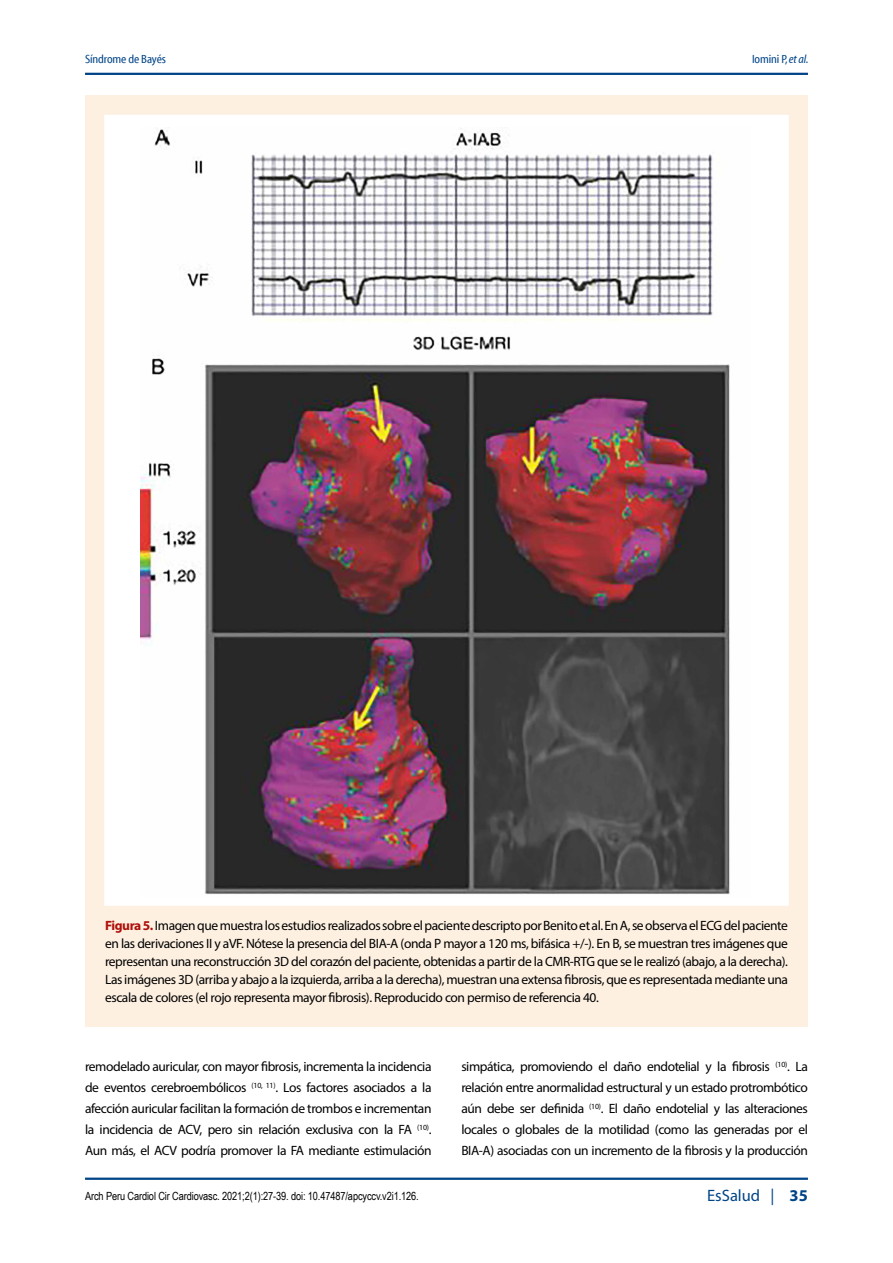
<style>
.page{position:relative;width:893px;height:1263px;background:#fff}
.page>*{position:absolute;margin:0;border:0;box-sizing:border-box;transform-origin:0 0}
.t1{font:16.5px "Myriad Pro";color:#048}
.t2{font:700 16.5px "Myriad Pro";color:#048}
.t3{font:13.5px/21px "Myriad Pro";letter-spacing:-.03em;color:#000;text-align:justify}
.t4{font:12px "Myriad Cn Web";letter-spacing:-.01em;color:#048}
.t5{font:11.25px "Arial Narrow";letter-spacing:-.01em;color:#000}
.s1{font-family:"Myriad Cn It Web"}
.s2{font-weight:700;color:#ae0f0a}
</style>
<div class="page">
<hr style="left:85px;top:73px;width:723px;height:2px;background:#048">
<hr style="left:85px;top:1177px;width:723px;height:3px;background:#048">
<div style="left:85px;top:96px;width:723px;height:931px;background:#fdf0e1"></div>
<div style="left:109px;top:119px;width:675px;height:782px;background:#fff"></div>
<img style="left:140px;top:129px;width:590px;height:765px">
<div style="left:104px;top:115px;width:685px;height:791px;border:9px solid #fff"></div>
<p class="t4" style="left:85px;top:53px;width:82px">Síndrome de Bayés</p>
<p class="t4" style="left:752px;top:53px;width:58px">Iomini P, <span class="s1">et al.</span></p>
<p class="t3" style="left:105px;top:916px;width:684px;line-height:18px"><span class="s2">Figura 5.</span> Imagen que muestra los estudios realizados sobre el paciente descripto por Benito et al. En A, se observa el ECG del paciente en las derivaciones II y aVF. Nótese la presencia del BIA-A (onda P mayor a 120 ms, bifásica +/-). En B, se muestran tres imágenes que representan una reconstrucción 3D del corazón del paciente, obtenidas a partir de la CMR-RTG que se le realizó (abajo, a la derecha).<br>Las imágenes 3D (arriba y abajo a la izquierda, arriba a la derecha), muestran una extensa fibrosis, que es representada mediante una escala de colores (el rojo representa mayor fibrosis). Reproducido con permiso de referencia 40.</p>
<p class="t3" style="left:85px;top:1056px;width:348px">remodelado auricular, con mayor fibrosis, incrementa la incidencia de eventos cerebroembólicos <sup>(10,</sup> <sup>11)</sup>. Los factores asociados a la afección auricular facilitan la formación de trombos e incrementan la incidencia de ACV, pero sin relación exclusiva con la FA <sup>(10)</sup>.<br>Aun más, el ACV podría promover la FA mediante estimulación</p>
<p class="t3" style="left:461px;top:1056px;width:348px">simpática, promoviendo el daño endotelial y la fibrosis <sup>(10)</sup>. La relación entre anormalidad estructural y un estado protrombótico aún debe ser definida <sup>(10)</sup>. El daño endotelial y las alteraciones locales o globales de la motilidad (como las generadas por el BIA-A) asociadas con un incremento de la fibrosis y la producción</p>
<p class="t1" style="left:707px;top:1185px;width:69px">EsSalud |</p>
<p class="t5" style="left:85px;top:1188px;width:335px">Arch Peru Cardiol Cir Cardiovasc. 2021;2(1):27-39. doi: 10.47487/apcyccv.v2i1.126.</p>
<p class="t2" style="left:790px;top:1184px;width:20px">35</p>
</div>
